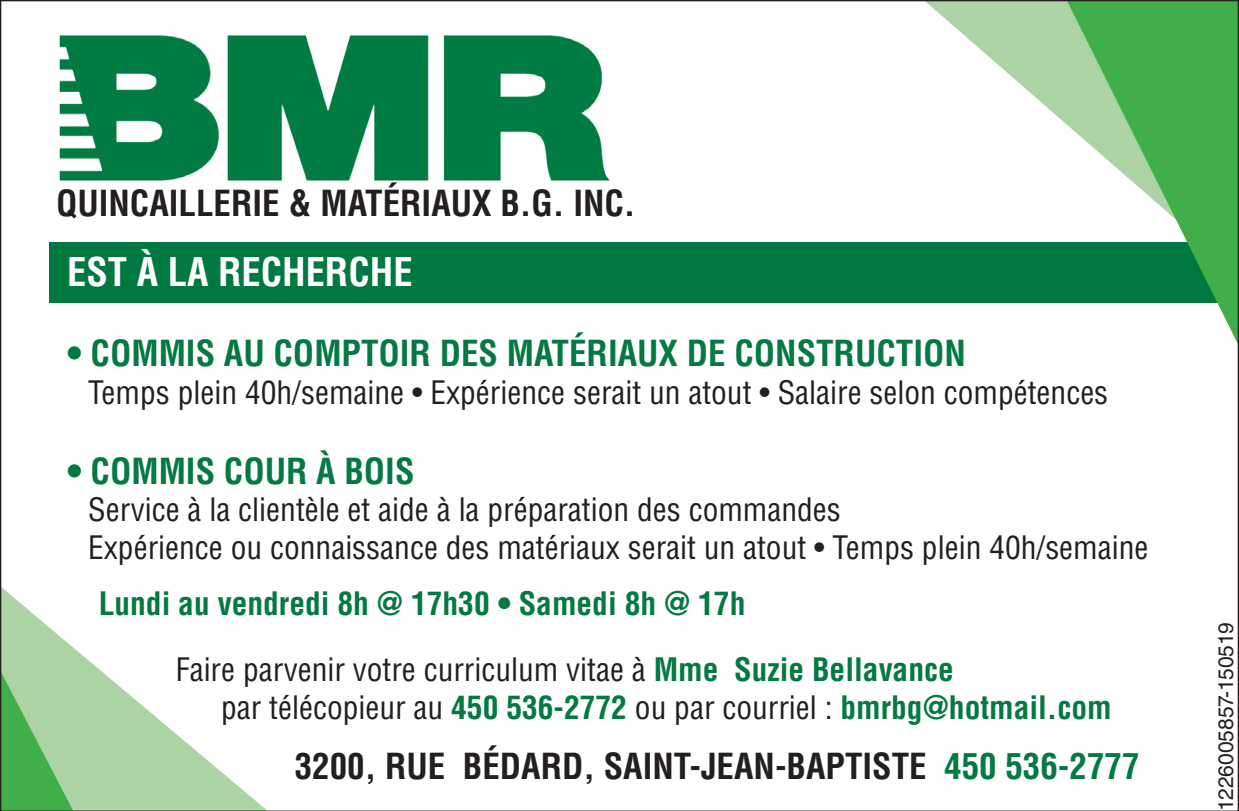
<style>
.page{position:relative;width:1239px;height:811px;background:#fff}
.page>*{position:absolute;margin:0;border:0;box-sizing:border-box;transform-origin:0 0}
.t1{font:700 condensed 38.5px "Helvetica LT Std";color:#fff}
.t2{font:700 condensed 35px "Helvetica LT Std";color:#231f20}
.t3{font:700 condensed 35px "Helvetica LT Std";color:#047941}
.List_Paragraph{font:condensed 31.5px "Helvetica LT Std";color:#231f20}
.t4{font:700 condensed 31.5px "Helvetica LT Std";color:#047941}
.t5{font:21px "Helvetica LT Std";color:#231f20}
.s1{font-weight:700;color:#047941}
.s2{color:#047941}
</style>
<div class="page">
<div style="left:49px;top:242px;width:1190px;height:60px;background:#007940"></div>
<svg style="left:927px;top:3px;width:140px;height:122px"></svg>
<svg style="left:1067px;top:3px;width:169px;height:337px;fill:#40ae49"></svg>
<img style="left:59px;top:35px;width:551px;height:146px">
<svg style="left:3px;top:588px;width:260px;height:219px"></svg>
<svg style="left:3px;top:669px;width:70px;height:138px;background:#79c178"></svg>
<p class="t2" style="left:56px;top:181px;width:581px">QUINCAILLERIE &amp; MATÉRIAUX B.G. INC.</p>
<p class="t1" style="left:67px;top:247px;width:347px">EST À LA RECHERCHE</p>
<p class="t3" style="left:67px;top:331px;width:900px">• COMMIS AU COMPTOIR DES MATÉRIAUX DE CONSTRUCTION</p>
<p class="List_Paragraph" style="left:88px;top:372px;width:1022px">Temps plein 40h/semaine • Expérience serait un atout • Salaire selon compétences</p>
<p class="t3" style="left:67px;top:448px;width:349px">• COMMIS COUR À BOIS</p>
<p class="List_Paragraph" style="left:88px;top:490px;width:754px">Service à la clientèle et aide à la préparation des commandes</p>
<p class="List_Paragraph" style="left:88px;top:527px;width:1062px">Expérience ou connaissance des matériaux serait un atout • Temps plein 40h/semaine</p>
<p class="t4" style="left:99px;top:583px;width:648px">Lundi au vendredi 8h @ 17h30 • Samedi 8h @ 17h</p>
<p class="List_Paragraph" style="left:176px;top:649px;width:780px">Faire parvenir votre curriculum vitae à <span class="s1">Mme Suzie Bellavance</span></p>
<p class="List_Paragraph" style="left:221px;top:687px;width:892px">par télécopieur au <span class="s1">450 536-2772</span> ou par courriel : <span class="s1">bmrbg@hotmail.com</span></p>
<p class="t2" style="left:295px;top:743px;width:846px">3200, RUE BÉDARD, SAINT-JEAN-BAPTISTE <span class="s2">450 536-2777</span></p>
<p class="t5" style="left:1214px;top:810px;width:190px;rotate:-90deg">1226005857-150519</p>
</div>
